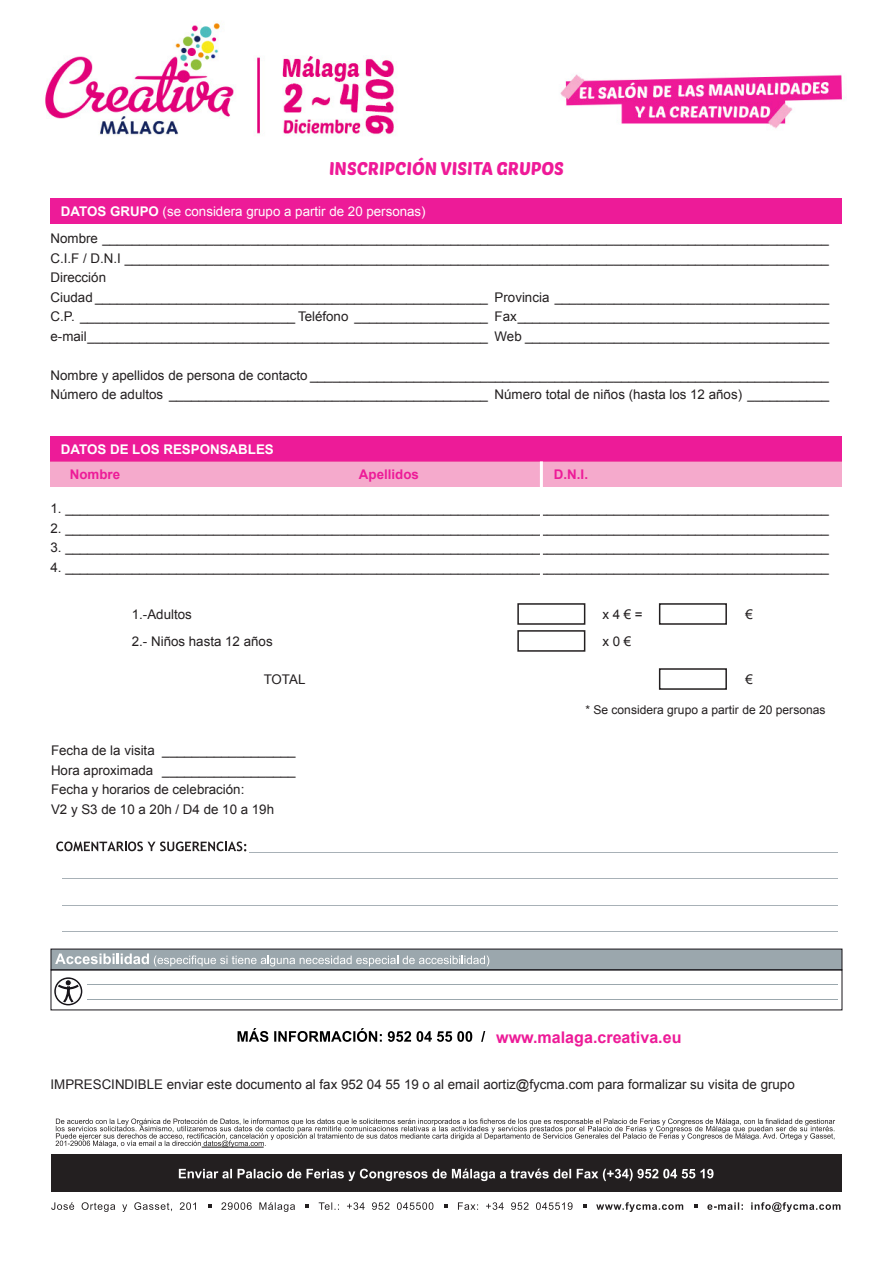
<style>
.page{position:relative;width:893px;height:1263px;background:#fff}
.page>*{position:absolute;margin:0;border:0;box-sizing:border-box;transform-origin:0 0}
.t1{font:18px "Poetsen One";color:#ef1a98}
.Estilo_de_párrafo_1{font:700 16.05px "Arial";color:#ed1b98}
.Estilo_de_párrafo_1-2{font:13.35px "Arial";color:#231f20}
.t2{font:13.35px "Arial";color:#fff}
.t3{font:700 13.35px "Arial";color:#fff}
.t4{font:700 13.35px "Arial";color:#ed1b98}
.Estilo_de_párrafo_1-3{font:12px "Arial";color:#231f20}
.s1{font-weight:700}
</style>
<div class="page">
<img style="left:45px;top:23px;width:801px;height:112px">
<div style="left:51px;top:198px;width:791px;height:25px;background:#ed1b98"></div>
<div style="left:51px;top:436px;width:791px;height:25px;background:#ed1b98"></div>
<div style="left:51px;top:461px;width:791px;height:26px;background:#f5aacc"></div>
<hr style="left:540px;top:461px;width:3px;height:155px;background:#fff">
<div style="left:517px;top:603px;width:68px;height:22px;border:2px solid #231f20"></div>
<div style="left:517px;top:630px;width:68px;height:22px;border:2px solid #231f20"></div>
<div style="left:659px;top:603px;width:68px;height:22px;border:2px solid #231f20"></div>
<div style="left:659px;top:668px;width:68px;height:22px;border:2px solid #231f20"></div>
<svg style="left:62px;top:931px;width:776px;height:1px"></svg>
<svg style="left:62px;top:905px;width:776px;height:1px"></svg>
<svg style="left:62px;top:878px;width:776px;height:1px"></svg>
<svg style="left:56px;top:841px;width:782px;height:12px"></svg>
<svg style="left:238px;top:1028px;width:247px;height:14px"></svg>
<div style="left:51px;top:949px;width:791px;height:21px;background:#9ba7ad"></div>
<svg style="left:55px;top:953px;width:434px;height:13px"></svg>
<div style="left:51px;top:969px;width:791px;height:41px;border:1px solid #18151a"></div>
<svg style="left:87px;top:999px;width:750px;height:1px"></svg>
<svg style="left:87px;top:984px;width:750px;height:1px"></svg>
<svg style="left:54px;top:977px;width:28px;height:28px"></svg>
<svg style="left:56px;top:980px;width:24px;height:23px"></svg>
<div style="left:65px;top:979px;width:7px;height:7px;border:1px solid #fff;border-radius:50%"></div>
<div style="left:56px;top:979px;width:25px;height:25px;border:1px solid #fff;border-radius:50%"></div>
<svg style="left:51px;top:1202px;width:145px;height:10px"></svg>
<svg style="left:208px;top:1204px;width:3px;height:4px"></svg>
<svg style="left:221px;top:1202px;width:74px;height:10px"></svg>
<svg style="left:305px;top:1204px;width:4px;height:4px"></svg>
<svg style="left:319px;top:1202px;width:114px;height:8px"></svg>
<svg style="left:444px;top:1204px;width:3px;height:4px"></svg>
<svg style="left:458px;top:1202px;width:115px;height:8px"></svg>
<svg style="left:583px;top:1204px;width:3px;height:4px"></svg>
<svg style="left:596px;top:1202px;width:87px;height:10px"></svg>
<svg style="left:694px;top:1204px;width:3px;height:4px"></svg>
<svg style="left:707px;top:1202px;width:133px;height:10px"></svg>
<div style="left:51px;top:1154px;width:791px;height:38px;background:#231f20"></div>
<hr style="left:202px;top:1147px;width:62px;height:1px;background:#231f20">
<svg style="left:56px;top:1118px;width:779px;height:29px"></svg>
<svg style="left:179px;top:1169px;width:534px;height:12px"></svg>
<p class="t1" style="left:329px;top:157px;width:236px">INSCRIPCIÓN VISITA GRUPOS</p>
<p class="t2" style="left:61px;top:202px;width:366px"><span class="s1">DATOS GRUPO</span> (se considera grupo a partir de 20 personas)</p>
<p class="Estilo_de_párrafo_1-2" style="left:51px;top:230px;width:780px">Nombre __________________________________________________________________________________________________</p>
<p class="Estilo_de_párrafo_1-2" style="left:51px;top:249px;width:780px">C.I.F / D.N.I _______________________________________________________________________________________________</p>
<p class="Estilo_de_párrafo_1-2" style="left:51px;top:269px;width:57px">Dirección</p>
<p class="Estilo_de_párrafo_1-2" style="left:51px;top:288px;width:780px">Ciudad _____________________________________________________ Provincia _____________________________________</p>
<p class="Estilo_de_párrafo_1-2" style="left:51px;top:308px;width:780px">C.P. _____________________________ Teléfono __________________ Fax__________________________________________</p>
<p class="Estilo_de_párrafo_1-2" style="left:51px;top:327px;width:780px">e-mail______________________________________________________ Web _________________________________________</p>
<p class="Estilo_de_párrafo_1-2" style="left:51px;top:366px;width:780px">Nombre y apellidos de persona de contacto ______________________________________________________________________</p>
<p class="Estilo_de_párrafo_1-2" style="left:51px;top:386px;width:780px">Número de adultos ___________________________________________ Número total de niños (hasta los 12 años) ___________</p>
<p class="t3" style="left:61px;top:440px;width:214px">DATOS DE LOS RESPONSABLES</p>
<p class="t4" style="left:70px;top:465px;width:52px">Nombre</p>
<p class="t4" style="left:359px;top:465px;width:62px">Apellidos</p>
<p class="t4" style="left:554px;top:465px;width:36px">D.N.I.</p>
<p class="Estilo_de_párrafo_1-2" style="left:51px;top:500px;width:780px">1. _______________________________________________________________________________________________________</p>
<p class="Estilo_de_párrafo_1-2" style="left:51px;top:519px;width:780px">2. _______________________________________________________________________________________________________</p>
<p class="Estilo_de_párrafo_1-2" style="left:51px;top:539px;width:780px">3. _______________________________________________________________________________________________________</p>
<p class="Estilo_de_párrafo_1-2" style="left:51px;top:558px;width:780px">4. _______________________________________________________________________________________________________</p>
<p class="Estilo_de_párrafo_1-2" style="left:132px;top:606px;width:62px">1.-Adultos</p>
<p class="Estilo_de_párrafo_1-2" style="left:132px;top:633px;width:142px">2.- Niños hasta 12 años</p>
<p class="Estilo_de_párrafo_1-2" style="left:264px;top:670px;width:43px">TOTAL</p>
<p class="Estilo_de_párrafo_1-2" style="left:51px;top:742px;width:246px">Fecha de la visita __________________</p>
<p class="Estilo_de_párrafo_1-2" style="left:51px;top:761px;width:246px">Hora aproximada __________________</p>
<p class="Estilo_de_párrafo_1-2" style="left:51px;top:781px;width:195px">Fecha y horarios de celebración:</p>
<p class="Estilo_de_párrafo_1-2" style="left:51px;top:800px;width:225px">V2 y S3 de 10 a 20h / D4 de 10 a 19h</p>
<p class="Estilo_de_párrafo_1-2" style="left:602px;top:605px;width:42px">x 4 € =</p>
<p class="Estilo_de_párrafo_1-2" style="left:602px;top:632px;width:30px">x 0 €</p>
<p class="Estilo_de_párrafo_1-2" style="left:745px;top:605px;width:9px">€</p>
<p class="Estilo_de_párrafo_1-2" style="left:745px;top:670px;width:9px">€</p>
<p class="Estilo_de_párrafo_1-3" style="left:585px;top:702px;width:242px">* Se considera grupo a partir de 20 personas</p>
<p class="Estilo_de_párrafo_1" style="left:496px;top:1026px;width:187px">www.malaga.creativa.eu</p>
<p class="Estilo_de_párrafo_1-2" style="left:51px;top:1075px;width:746px">IMPRESCINDIBLE enviar este documento al fax 952 04 55 19 o al email aortiz@fycma.com para formalizar su visita de grupo</p>
</div>
